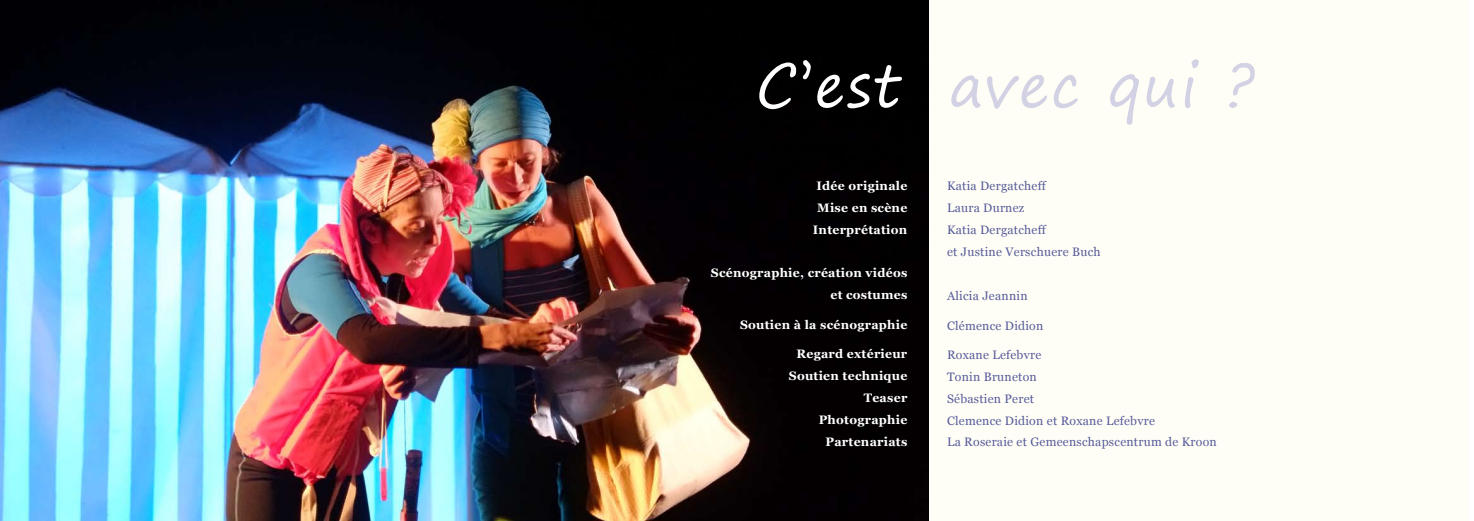
<style>
.page{position:relative;width:1474px;height:521px;background:#fff}
.page>*{position:absolute;margin:0;border:0;box-sizing:border-box;transform-origin:0 0}
.t1{font:58.62px "Segoe Print";letter-spacing:.03em;color:#d3d1e4}
.t2{font:12.25px/21.9px "Georgia";letter-spacing:.02em;color:#575c9a}
.t3{font:700 12.25px/21.9px "Georgia";letter-spacing:.02em;color:#fff;text-align:right}
.s1{color:#fff}
</style>
<div class="page">
<div style="left:720px;top:0;width:748px;height:521px;background:#fffef6"></div>
<img style="left:0;top:0;width:928px;height:521px">
<h1 class="t1" style="left:756px;top:33px;width:500px"><span class="s1">C’est</span> avec qui ?</h1>
<p class="t3" style="left:813px;top:175px;width:96px;text-align:center">Idée originale<br>Mise en scène<br>Interprétation</p>
<p class="t3" style="left:711px;top:262px;width:198px">Scénographie, création vidéos et costumes</p>
<p class="t3" style="left:740px;top:313px;width:169px">Soutien à la scénographie</p>
<p class="t3" style="left:788px;top:343px;width:120px">Regard extérieur<br>Soutien technique<br>Teaser<br>Photographie<br>Partenariats</p>
<p class="t2" style="left:947px;top:175px;width:155px">Katia Dergatcheff<br>Laura Durnez<br>Katia Dergatcheff<br>et Justine Verschuere Buch</p>
<p class="t2" style="left:947px;top:285px;width:82px">Alicia Jeannin</p>
<p class="t2" style="left:947px;top:315px;width:98px">Clémence Didion</p>
<p class="t2" style="left:947px;top:344px;width:271px">Roxane Lefebvre<br>Tonin Bruneton<br>Sébastien Peret<br>Clemence Didion et Roxane Lefebvre<br>La Roseraie et Gemeenschapscentrum de Kroon</p>
</div>
